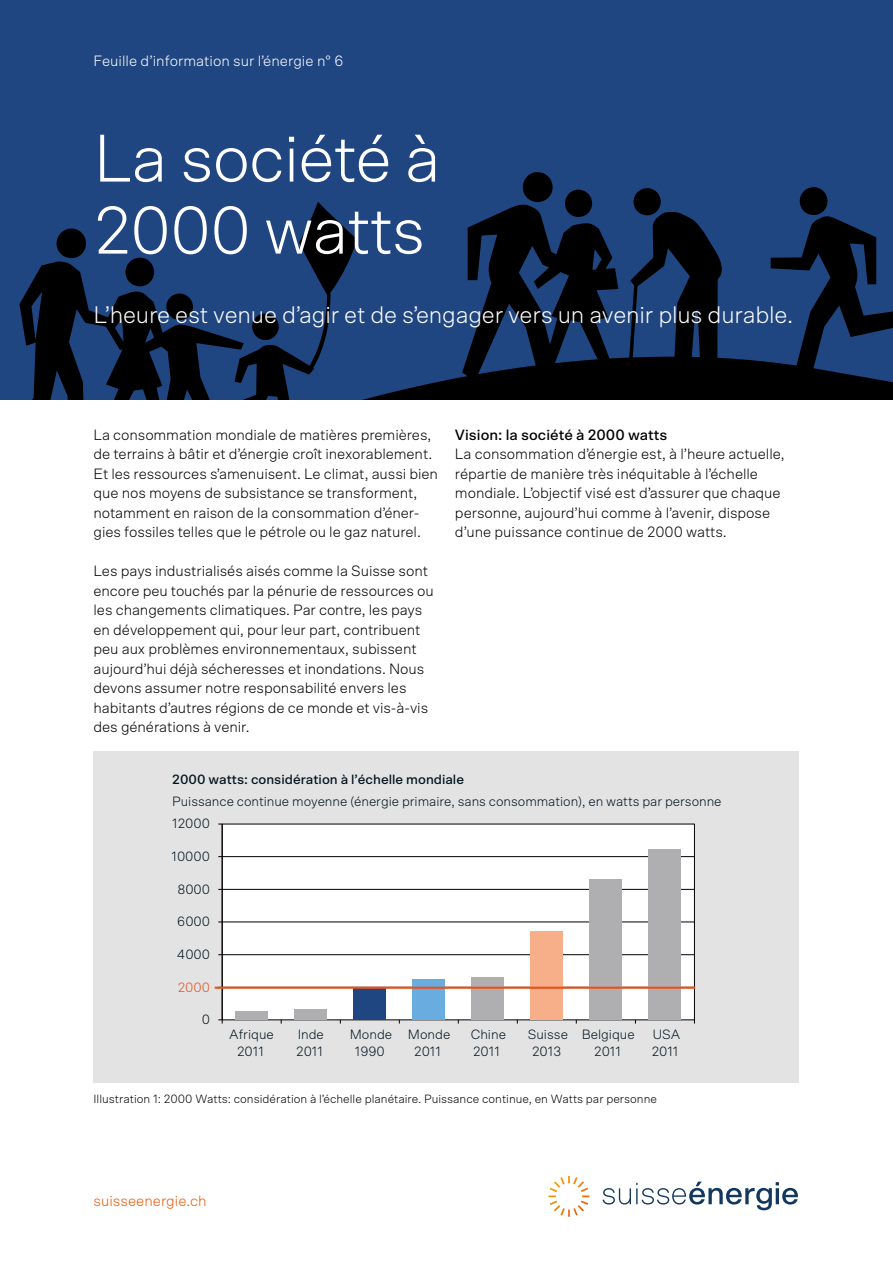
<style>
.page{position:relative;width:893px;height:1263px;background:#fff}
.page>*{position:absolute;margin:0;border:0;box-sizing:border-box;transform-origin:0 0}
.t1{font:300 67.5px/72px "Scto Grotesk A";letter-spacing:-.02em;color:#fff}
.t2{font:300 24px "Scto Grotesk A";letter-spacing:-.01em;color:#fff}
.t3{font:300 15px/19.5px "Scto Grotesk A";letter-spacing:-.005em;color:#000}
.t4{font:300 15px "Scto Grotesk A";color:#fff}
.t5{font:500 15px "Scto Grotesk A";color:#000}
.t6{font:300 15px "Scto Grotesk A";color:#ea5b0b}
.t7{font:300 13.5px/16.8px "Scto Grotesk A";letter-spacing:-.005em;color:#01121d;text-align:center}
.t8{font:500 13.5px "Scto Grotesk A";color:#01121d}
.t9{font:300 13.5px "Scto Grotesk A";color:#e9511d}
.t10{font:300 12px "Scto Grotesk A";color:#000}
</style>
<div class="page">
<div style="left:0;top:0;width:893px;height:400px;background:#204682"></div>
<svg style="left:19px;top:202px;width:874px;height:198px"></svg>
<div style="left:565px;top:190px;width:27px;height:27px;background:#000;border-radius:50%"></div>
<div style="left:800px;top:187px;width:27px;height:28px;background:#000;border-radius:50%"></div>
<div style="left:523px;top:172px;width:30px;height:30px;background:#000;border-radius:50%"></div>
<div style="left:56px;top:228px;width:30px;height:30px;background:#000;border-radius:50%"></div>
<div style="left:125px;top:257px;width:29px;height:30px;background:#000;border-radius:50%"></div>
<svg style="left:165px;top:292px;width:30px;height:30px"></svg>
<svg style="left:250px;top:312px;width:31px;height:30px"></svg>
<div style="left:633px;top:188px;width:28px;height:27px;background:#000;border-radius:50%"></div>
<div style="left:94px;top:752px;width:705px;height:331px;background:#e3e3e3"></div>
<div style="left:222px;top:824px;width:472px;height:196px;background:#fff"></div>
<hr style="left:222px;top:954px;width:472px;height:1px;background:#000">
<hr style="left:222px;top:922px;width:472px;height:1px;background:#000">
<hr style="left:222px;top:889px;width:472px;height:1px;background:#000">
<hr style="left:222px;top:856px;width:472px;height:1px;background:#000">
<div style="left:354px;top:987px;width:32px;height:33px;background:#204682"></div>
<div style="left:412px;top:979px;width:33px;height:41px;background:#69acdf"></div>
<div style="left:530px;top:932px;width:33px;height:88px;background:#f7af89"></div>
<div style="left:235px;top:1011px;width:33px;height:9px;background:#afafb1"></div>
<div style="left:294px;top:1009px;width:33px;height:11px;background:#afafb1"></div>
<div style="left:471px;top:977px;width:33px;height:43px;background:#afafb1"></div>
<div style="left:589px;top:879px;width:33px;height:141px;background:#afafb1"></div>
<div style="left:649px;top:849px;width:32px;height:171px;background:#afafb1"></div>
<hr style="left:222px;top:824px;width:1px;height:196px;background:#000">
<svg style="left:218px;top:1019px;width:5px;height:4px"></svg>
<hr style="left:215px;top:987px;width:480px;height:2px;background:#e9511d">
<svg style="left:549px;top:1176px;width:40px;height:41px"></svg>
<svg style="left:603px;top:1182px;width:195px;height:28px"></svg>
<p class="t4" style="left:94px;top:52px;width:251px">Feuille d’information sur l’énergie n° 6</p>
<h1 class="t1" style="left:94px;top:121px;width:349px">La société à<br>2000 watts</h1>
<h2 class="t2" style="left:94px;top:300px;width:701px">L’heure est venue d’agir et de s’engager vers un avenir plus durable.</h2>
<p class="t3" style="left:94px;top:424px;width:346px">La consommation mondiale de matières premières, de terrains à bâtir et d’énergie croît inexorablement.<br>Et les ressources s’amenuisent. Le climat, aussi bien que nos moyens de subsistance se transforment, notamment en raison de la consommation d’éner&shy;gies fossiles telles que le pétrole ou le gaz naturel.</p>
<p class="t3" style="left:94px;top:561px;width:342px">Les pays industrialisés aisés comme la Suisse sont encore peu touchés par la pénurie de ressources ou les changements climatiques. Par contre, les pays en développement qui, pour leur part, contribuent peu aux problèmes environnementaux, subissent aujourd’hui déjà sécheresses et inondations. Nous devons assumer notre responsabilité envers les habitants d’autres régions de ce monde et vis-à-vis des générations à venir.</p>
<p class="t5" style="left:455px;top:425px;width:214px">Vision: la société à 2000 watts</p>
<p class="t3" style="left:455px;top:444px;width:331px">La consommation d’énergie est, à l’heure actuelle, répartie de manière très inéquitable à l’échelle mondiale. L’objectif visé est d’assurer que chaque personne, aujourd’hui comme à l’avenir, dispose d’une puissance continue de 2000 watts.</p>
<p class="t8" style="left:172px;top:771px;width:293px">2000 watts: considération à l’échelle mondiale</p>
<p class="t7" style="left:172px;top:793px;width:551px">Puissance continue moyenne (énergie primaire, sans consommation), en watts par personne</p>
<p class="t7" style="left:172px;top:815px;width:39px">12000</p>
<p class="t7" style="left:172px;top:848px;width:40px">10000</p>
<p class="t7" style="left:177px;top:880px;width:34px">8000</p>
<p class="t7" style="left:177px;top:913px;width:34px">6000</p>
<p class="t7" style="left:177px;top:946px;width:35px">4000</p>
<p class="t9" style="left:178px;top:980px;width:34px">2000</p>
<p class="t7" style="left:202px;top:1011px;width:10px">0</p>
<p class="t7" style="left:229px;top:1026px;width:46px">Afrique<br>2011</p>
<p class="t7" style="left:296px;top:1026px;width:29px;text-align:left">Inde<br>2011</p>
<p class="t7" style="left:350px;top:1026px;width:44px">Monde<br>1990</p>
<p class="t7" style="left:408px;top:1026px;width:44px">Monde<br>2011</p>
<p class="t7" style="left:471px;top:1026px;width:37px;text-align:left">Chine<br>2011</p>
<p class="t7" style="left:528px;top:1026px;width:42px">Suisse<br>2013</p>
<p class="t7" style="left:582px;top:1026px;width:55px">Belgique<br>2011</p>
<p class="t7" style="left:652px;top:1026px;width:30px;text-align:left">USA<br>2011</p>
<p class="t10" style="left:94px;top:1091px;width:565px">Illustration 1: 2000 Watts: considération à l’échelle planétaire. Puissance continue, en Watts par personne</p>
<p class="t6" style="left:94px;top:1191px;width:115px">suisseenergie.ch</p>
</div>
